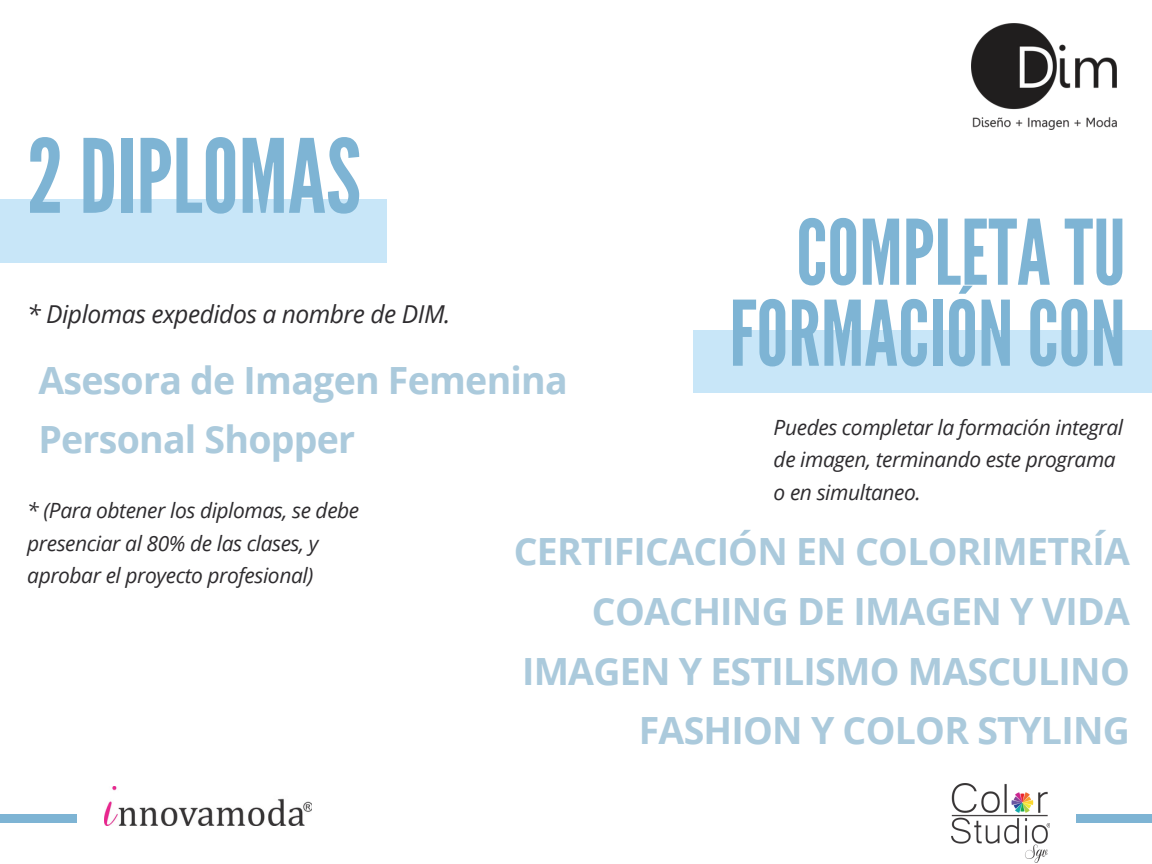
<style>
.page{position:relative;width:1152px;height:864px;background:#fff}
.page>*{position:absolute;margin:0;border:0;box-sizing:border-box;transform-origin:0 0}
.t1{font:102px "League Gothic";color:#7eb4d4}
.t2{font:90px/81px "League Gothic";color:#7eb4d4;text-align:right}
.t3{font:700 37.5px/59.7px "Open Sans";letter-spacing:-.02em;color:#abcadc}
.t4{font:italic 24.75px "Open Sans";letter-spacing:-.02em;color:#2e2c2f}
.t5{font:italic 21px/32.7px "Open Sans";letter-spacing:-.02em;color:#2e2c2f}
</style>
<div class="page">
<div style="left:0;top:815px;width:77px;height:8px;background:#7eb4d4"></div>
<div style="left:1077px;top:815px;width:75px;height:8px;background:#7eb4d4"></div>
<div style="left:0;top:199px;width:386px;height:63px;background:#c8e6f8"></div>
<img style="left:952px;top:783px;width:98px;height:80px">
<img style="left:105px;top:786px;width:207px;height:40px">
<img style="left:972px;top:24px;width:145px;height:105px">
<div style="left:693px;top:330px;width:459px;height:63px;background:#c8e6f8"></div>
<h3 class="t1" style="left:27px;top:117px;width:335px">2DIPLOMAS</h3>
<p class="t2" style="left:729px;top:214px;width:398px">COMPLETATU<br>FORMACIÓNCON</p>
<h4 class="t4" style="left:27px;top:296px;width:425px">* Diplomas expedidos a nombre de DIM.</h4>
<h5 class="t3" style="left:38px;top:349px;width:531px">Asesora de Imagen Femenina<br>Personal Shopper</h5>
<p class="t5" style="left:774px;top:410px;width:351px">Puedes completar la formación integral de imagen, terminando este programa o en simultaneo.</p>
<p class="t3" style="left:514px;top:521px;width:618px;text-align:right">CERTIFICACIÓN EN COLORIMETRÍA<br>COACHING DE IMAGEN Y VIDA<br>IMAGEN Y ESTILISMO MASCULINO<br>FASHION Y COLOR STYLING</p>
<p class="t5" style="left:27px;top:494px;width:334px">* (Para obtener los diplomas, se debe presenciar al 80% de las clases, y aprobar el proyecto profesional)</p>
</div>
